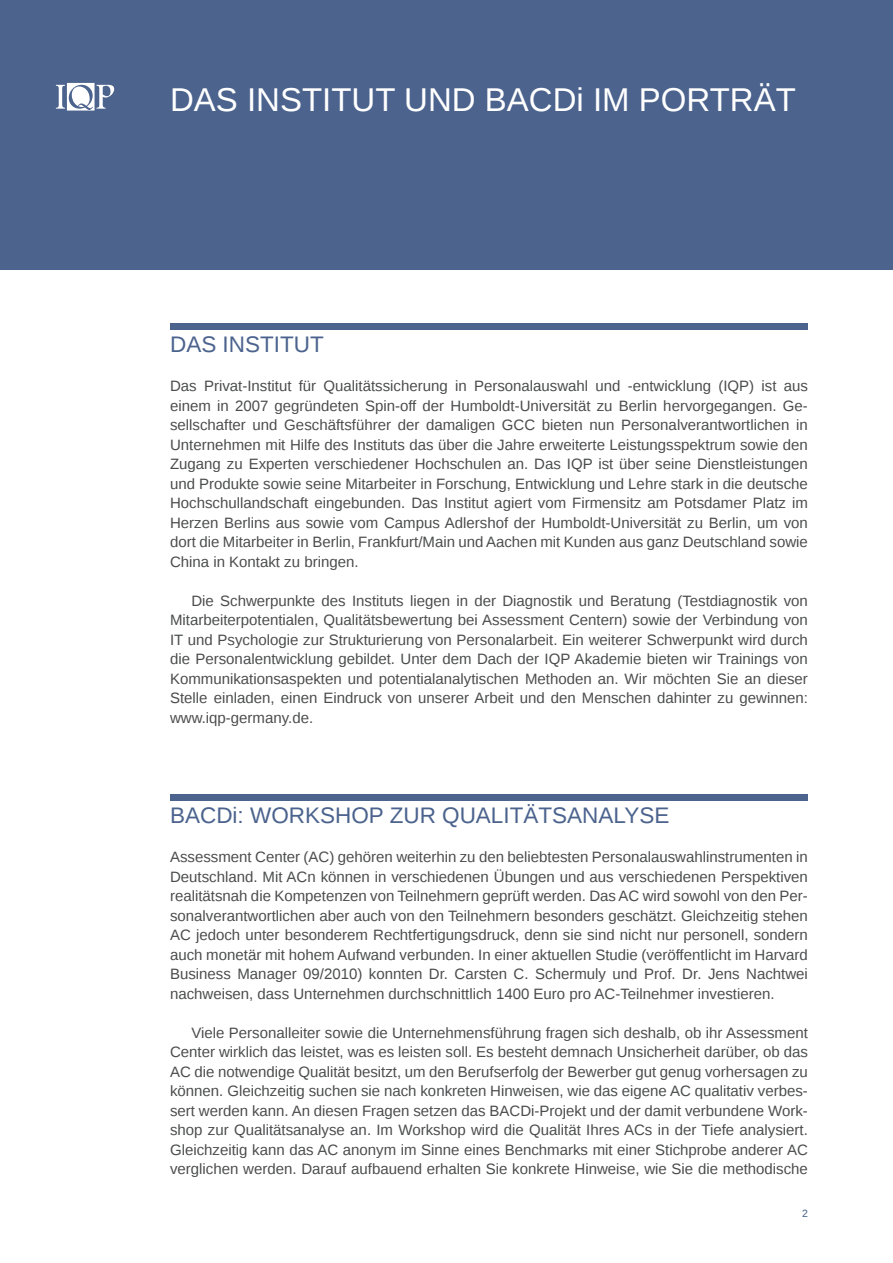
<style>
.page{position:relative;width:893px;height:1263px;background:#fff}
.page>*{position:absolute;margin:0;border:0;box-sizing:border-box;transform-origin:0 0}
.Modultext{font:33px "Liberation Sans";color:#fff}
.Headline_groß{font:22.5px "Liberation Sans";color:#4b638d}
.Standardtext_nicht_e{font:15px/19.5px "Liberation Sans";color:#4b4c4d;text-align:justify}
.Standardtext_eingerü{font:15px/19.5px "Liberation Sans";color:#4b4c4d;text-align:justify}
.Seitenzahl{font:10.5px "Liberation Sans";color:#4b638d}
</style>
<div class="page">
<div style="left:0;top:0;width:893px;height:269px;background:#4b638d"></div>
<svg style="left:56px;top:83px;width:58px;height:28px"></svg>
<div style="left:170px;top:323px;width:638px;height:7px;background:#4b638d"></div>
<div style="left:170px;top:794px;width:638px;height:7px;background:#4b638d"></div>
<p class="Modultext" style="left:170px;top:81px;width:627px">DAS INSTITUT UND BACDi IM PORTRÄT</p>
<p class="Headline_groß" style="left:170px;top:332px;width:155px">DAS INSTITUT</p>
<p class="Standardtext_nicht_e" style="left:170px;top:377px;width:639px">Das Privat-Institut für Qualitätssicherung in Personalauswahl und -entwicklung (IQP) ist aus einem in 2007 gegründeten Spin-off der Humboldt-Universität zu Berlin hervorgegangen. Ge&shy;sellschafter und Geschäftsführer der damaligen GCC bieten nun Personalverantwortlichen in Unternehmen mit Hilfe des Instituts das über die Jahre erweiterte Leistungsspektrum sowie den Zugang zu Experten verschiedener Hochschulen an. Das IQP ist über seine Dienstleistungen und Produkte sowie seine Mitarbeiter in Forschung, Entwicklung und Lehre stark in die deutsche Hochschullandschaft eingebunden. Das Institut agiert vom Firmensitz am Potsdamer Platz im Herzen Berlins aus sowie vom Campus Adlershof der Humboldt-Universität zu Berlin, um von dort die Mitarbeiter in Berlin, Frankfurt/Main und Aachen mit Kunden aus ganz Deutschland sowie China in Kontakt zu bringen.</p>
<p class="Standardtext_eingerü" style="left:170px;top:591px;width:639px;text-indent:21px">Die Schwerpunkte des Instituts liegen in der Diagnostik und Beratung (Testdiagnostik von Mitarbeiterpotentialen, Qualitätsbewertung bei Assessment Centern) sowie der Verbindung von IT und Psychologie zur Strukturierung von Personalarbeit. Ein weiterer Schwerpunkt wird durch die Personalentwicklung gebildet. Unter dem Dach der IQP Akademie bieten wir Trainings von Kommunikationsaspekten und potentialanalytischen Methoden an. Wir möchten Sie an dieser Stelle einladen, einen Eindruck von unserer Arbeit und den Menschen dahinter zu gewinnen: www.iqp-germany.de.</p>
<p class="Headline_groß" style="left:170px;top:803px;width:501px">BACDi: WORKSHOP ZUR QUALITÄTSANALYSE</p>
<p class="Standardtext_nicht_e" style="left:170px;top:848px;width:639px">Assessment Center (AC) gehören weiterhin zu den beliebtesten Personalauswahlinstrumenten in Deutschland. Mit ACn können in verschiedenen Übungen und aus verschiedenen Perspektiven realitätsnah die Kompetenzen von Teilnehmern geprüft werden. Das AC wird sowohl von den Per&shy;sonalverantwortlichen aber auch von den Teilnehmern besonders geschätzt. Gleichzeitig stehen AC jedoch unter besonderem Rechtfertigungsdruck, denn sie sind nicht nur personell, sondern auch monetär mit hohem Aufwand verbunden. In einer aktuellen Studie (veröffentlicht im Harvard Business Manager 09/2010) konnten Dr. Carsten C. Schermuly und Prof. Dr. Jens Nachtwei nachweisen, dass Unternehmen durchschnittlich 1400 Euro pro AC-Teilnehmer investieren.</p>
<p class="Standardtext_eingerü" style="left:170px;top:1023px;width:639px;text-indent:21px">Viele Personalleiter sowie die Unternehmensführung fragen sich deshalb, ob ihr Assessment Center wirklich das leistet, was es leisten soll. Es besteht demnach Unsicherheit darüber, ob das AC die notwendige Qualität besitzt, um den Berufserfolg der Bewerber gut genug vorhersagen zu können. Gleichzeitig suchen sie nach konkreten Hinweisen, wie das eigene AC qualitativ verbes&shy;sert werden kann. An diesen Fragen setzen das BACDi-Projekt und der damit verbundene Work&shy;shop zur Qualitätsanalyse an. Im Workshop wird die Qualität Ihres ACs in der Tiefe analysiert.<br>Gleichzeitig kann das AC anonym im Sinne eines Benchmarks mit einer Stichprobe anderer AC verglichen werden. Darauf aufbauend erhalten Sie konkrete Hinweise, wie Sie die methodische</p>
<p class="Seitenzahl" style="left:802px;top:1208px;width:7px">2</p>
</div>
